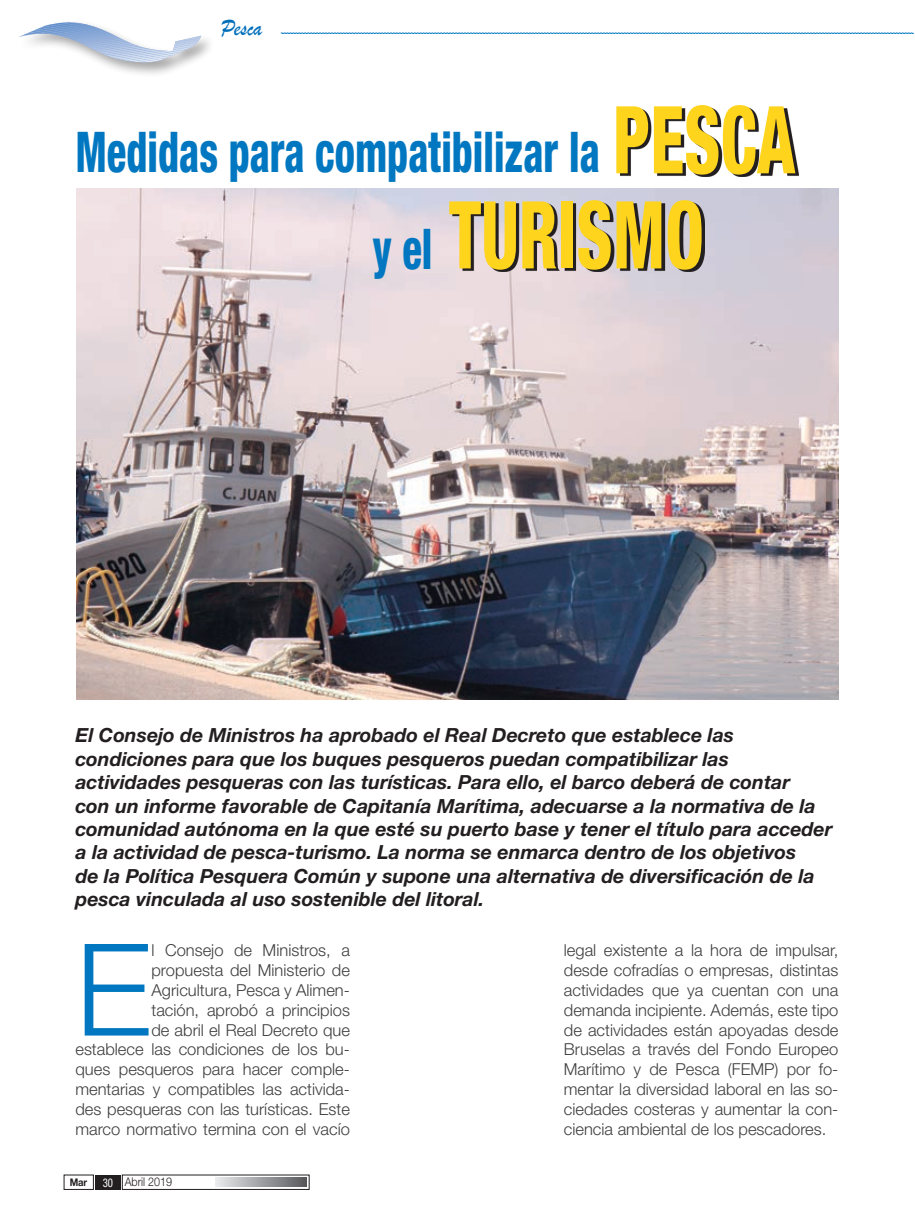
<style>
.page{position:relative;width:915px;height:1212px;background:#fff}
.page>*{position:absolute;margin:0;border:0;box-sizing:border-box;transform-origin:0 0}
.Texto{font:300 128.25px "Helvetica Neue LT Std";color:#0077c0}
.Texto_titulo_amarill{font:800 condensed 93.75px "Helvetica Neue LT Std";color:#fed41d;scale:.72 1}
.Texto_titulo_azul{font:800 condensed 56.25px "Helvetica Neue LT Std";color:#0077c0;scale:.72 1}
.t1{font:24px "Brush Script";color:#006fba;scale:.9 1}
.Entradilla{font:italic 700 19.5px/23.4px "Helvetica Neue LT Std";color:#231f20}
.Texto-2{font:300 16.5px/20px "Helvetica Neue LT Std";color:#3e3e3f;text-align:right}
.t2{font:300 12px "Helvetica Neue LT Std";color:#231f20;scale:.9 1}
.t3{font:700 10.5px "Helvetica Neue LT Std";color:#231f20;scale:.9 1}
.s1{font-weight:400;font-stretch:condensed;color:#fff}
</style>
<div class="page">
<svg style="left:280px;top:33px;width:633px;height:1px"></svg>
<div style="left:18px;top:19px;width:197px;height:58px;background:#231f20;opacity:.41"></div>
<svg style="left:18px;top:19px;width:183px;height:44px"></svg>
<svg style="left:216px;top:1178px;width:90px;height:8px"></svg>
<div style="left:95px;top:1175px;width:26px;height:14px;background:#231f20"></div>
<img style="left:77px;top:189px;width:761px;height:510px">
<svg style="left:620px;top:107px;width:178px;height:70px;fill:#252122"></svg>
<svg style="left:452px;top:203px;width:253px;height:69px;fill:#231f20"></svg>
<h3 class="t1" style="left:221px;top:11px;width:47px">Pesca</h3>
<p class="Texto_titulo_amarill" style="left:612px;top:82px;width:255px">PESCA</p>
<p class="Texto_titulo_amarill" style="left:448px;top:177px;width:356px">TURISMO</p>
<p class="Texto_titulo_azul" style="left:75px;top:117px;width:729px">Medidas para compatibilizar la</p>
<p class="Texto_titulo_azul" style="left:372px;top:214px;width:85px">y el</p>
<p class="Entradilla" style="left:75px;top:723px;width:758px">El Consejo de Ministros ha aprobado el Real Decreto que establece las condiciones para que los buques pesqueros puedan compatibilizar las actividades pesqueras con las turísticas. Para ello, el barco deberá de contar<br>con un informe favorable de Capitanía Marítima, adecuarse a la normativa de la comunidad autónoma en la que esté su puerto base y tener el título para acceder a la actividad de pesca-turismo. La norma se enmarca dentro de los objetivos<br>de la Política Pesquera Común y supone una alternativa de diversificación de la pesca vinculada al uso sostenible del litoral.</p>
<p class="Texto" style="left:75px;top:911px;width:78px">E</p>
<p class="Texto-2" style="left:75px;top:939px;width:276px">l Consejo de Ministros, a<br>propuesta del Ministerio de<br>Agricultura, Pesca y Alimen-<br>tación, aprobó a principios<br>de abril el Real Decreto que<br>establece las condiciones de los bu&shy;ques pesqueros para hacer comple&shy;mentarias y compatibles las activida&shy;des pesqueras con las turísticas. Este marco normativo termina con el vacío</p>
<p class="Texto-2" style="left:563px;top:939px;width:276px;text-align:justify">legal existente a la hora de impulsar, desde cofradías o empresas, distintas actividades que ya cuentan con una demanda incipiente. Además, este tipo de actividades están apoyadas desde Bruselas a través del Fondo Europeo Marítimo y de Pesca (FEMP) por fo&shy;mentar la diversidad laboral en las so&shy;ciedades costeras y aumentar la con&shy;ciencia ambiental de los pescadores.</p>
<p class="t3" style="left:70px;top:1176px;width:21px">Mar</p>
<p class="t2" style="left:103px;top:1175px;width:79px"><span class="s1">30</span> Abril 2019</p>
</div>
